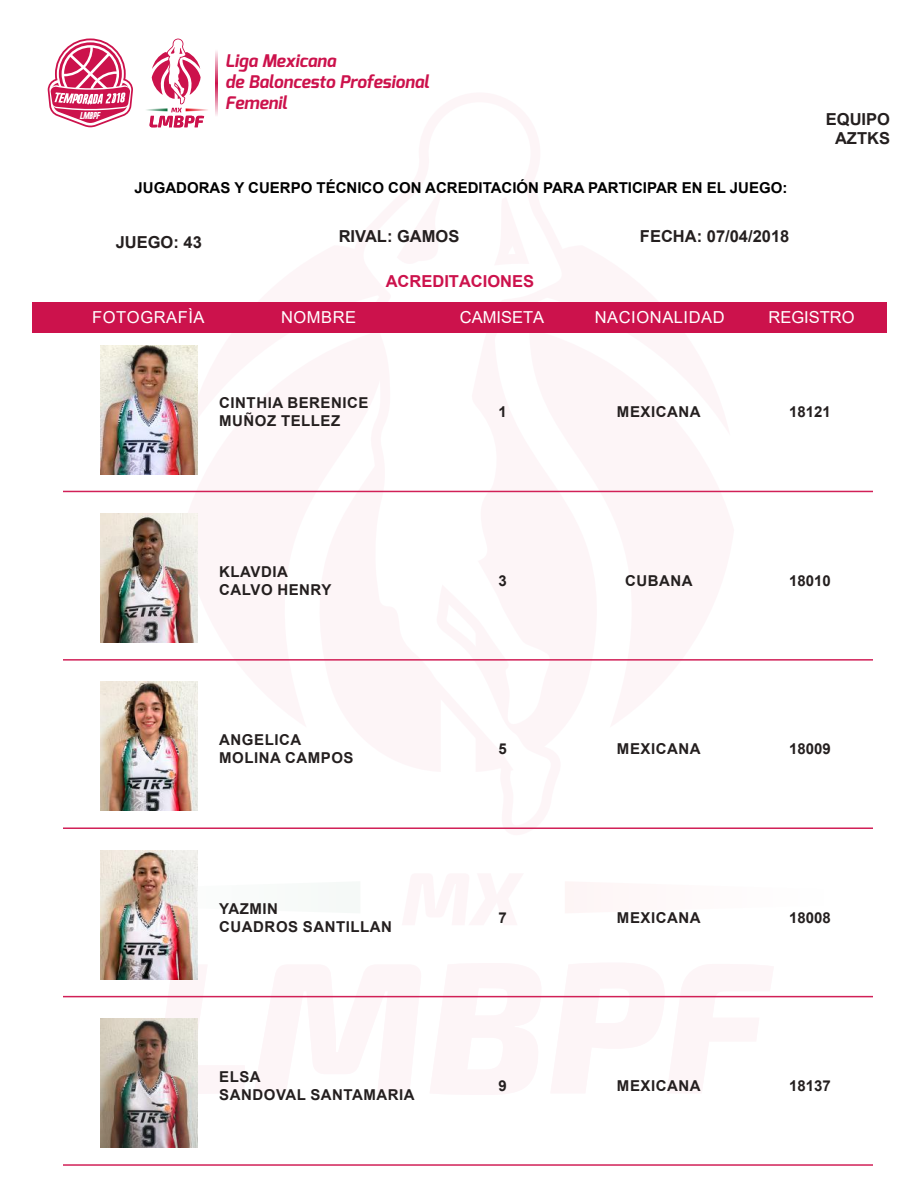
<style>
.page{position:relative;width:918px;height:1188px;background:#fff}
.page>*{position:absolute;margin:0;border:0;box-sizing:border-box;transform-origin:0 0}
.t1{font:italic 700 17.4px/20.9px "Exo";color:#cc124c}
.t2{font:700 16.5px/19.8px "Arial";color:#241f1f;text-align:center}
.t3{font:16.5px "Arial";letter-spacing:.035em;color:#fff}
.t4{font:16.5px "Arial";color:#fff}
.t5{font:700 16.5px "Arial";color:#cc124c}
.t6{font:700 15px/18px "Arial";letter-spacing:.035em;color:#241f1f}
.t7{font:700 15px "Arial";color:#000}
.t8{font:9.75px "Urae Nium";color:#fff}
</style>
<div class="page">
<svg style="left:146px;top:979px;width:639px;height:40px"></svg>
<svg style="left:361px;top:302px;width:203px;height:191px"></svg>
<div style="left:33px;top:303px;width:854px;height:30px;background:#cc124c"></div>
<svg style="left:146px;top:38px;width:62px;height:90px"></svg>
<svg style="left:215px;top:51px;width:2px;height:65px"></svg>
<svg style="left:48px;top:45px;width:85px;height:82px"></svg>
<img style="left:101px;top:345px;width:97px;height:129px">
<hr style="left:63px;top:491px;width:810px;height:1px;background:#d12057">
<img style="left:101px;top:513px;width:97px;height:129px">
<hr style="left:63px;top:659px;width:810px;height:2px;background:#d12057">
<img style="left:101px;top:682px;width:97px;height:129px">
<hr style="left:63px;top:827px;width:810px;height:2px;background:#d12057">
<img style="left:101px;top:850px;width:97px;height:129px">
<hr style="left:63px;top:996px;width:810px;height:1px;background:#d12057">
<img style="left:101px;top:1019px;width:97px;height:129px">
<hr style="left:63px;top:1164px;width:810px;height:2px;background:#d12057">
<p class="t1" style="left:225px;top:50px;width:205px">Liga Mexicana<br>de Baloncesto Profesional<br>Femenil</p>
<p class="t8" style="left:80px;top:112px;width:22px">lmbpf</p>
<p class="t2" style="left:826px;top:109px;width:66px">EQUIPO<br>AZTKS</p>
<p class="t7" style="left:135px;top:178px;width:654px">JUGADORAS Y CUERPO TÉCNICO CON ACREDITACIÓN PARA PARTICIPAR EN EL JUEGO:</p>
<p class="t2" style="left:116px;top:233px;width:88px">JUEGO: 43</p>
<p class="t2" style="left:339px;top:226px;width:122px">RIVAL: GAMOS</p>
<p class="t2" style="left:640px;top:226px;width:151px">FECHA: 07/04/2018</p>
<p class="t5" style="left:386px;top:270px;width:150px">ACREDITACIONES</p>
<p class="t3" style="left:92px;top:306px;width:114px">FOTOGRAFÌA</p>
<p class="t3" style="left:281px;top:306px;width:77px">NOMBRE</p>
<p class="t4" style="left:460px;top:306px;width:86px">CAMISETA</p>
<p class="t4" style="left:769px;top:306px;width:88px">REGISTRO</p>
<p class="t3" style="left:595px;top:306px;width:131px">NACIONALIDAD</p>
<p class="t6" style="left:219px;top:394px;width:151px">CINTHIA BERENICE<br>MUÑOZ TELLEZ</p>
<p class="t6" style="left:498px;top:403px;width:10px">1</p>
<p class="t6" style="left:617px;top:403px;width:85px">MEXICANA</p>
<p class="t6" style="left:789px;top:403px;width:43px">18121</p>
<p class="t6" style="left:219px;top:563px;width:114px">KLAVDIA<br>CALVO HENRY</p>
<p class="t6" style="left:498px;top:572px;width:10px">3</p>
<p class="t6" style="left:625px;top:572px;width:69px">CUBANA</p>
<p class="t6" style="left:789px;top:572px;width:43px">18010</p>
<p class="t6" style="left:219px;top:731px;width:136px">ANGELICA<br>MOLINA CAMPOS</p>
<p class="t6" style="left:498px;top:740px;width:10px">5</p>
<p class="t6" style="left:617px;top:740px;width:85px">MEXICANA</p>
<p class="t6" style="left:789px;top:740px;width:43px">18009</p>
<p class="t6" style="left:219px;top:899px;width:174px">YAZMIN<br>CUADROS SANTILLAN</p>
<p class="t6" style="left:498px;top:908px;width:10px">7</p>
<p class="t6" style="left:617px;top:908px;width:85px">MEXICANA</p>
<p class="t6" style="left:789px;top:908px;width:43px">18008</p>
<p class="t6" style="left:219px;top:1068px;width:197px">ELSA<br>SANDOVAL SANTAMARIA</p>
<p class="t6" style="left:498px;top:1077px;width:10px">9</p>
<p class="t6" style="left:617px;top:1077px;width:85px">MEXICANA</p>
<p class="t6" style="left:789px;top:1077px;width:43px">18137</p>
</div>
